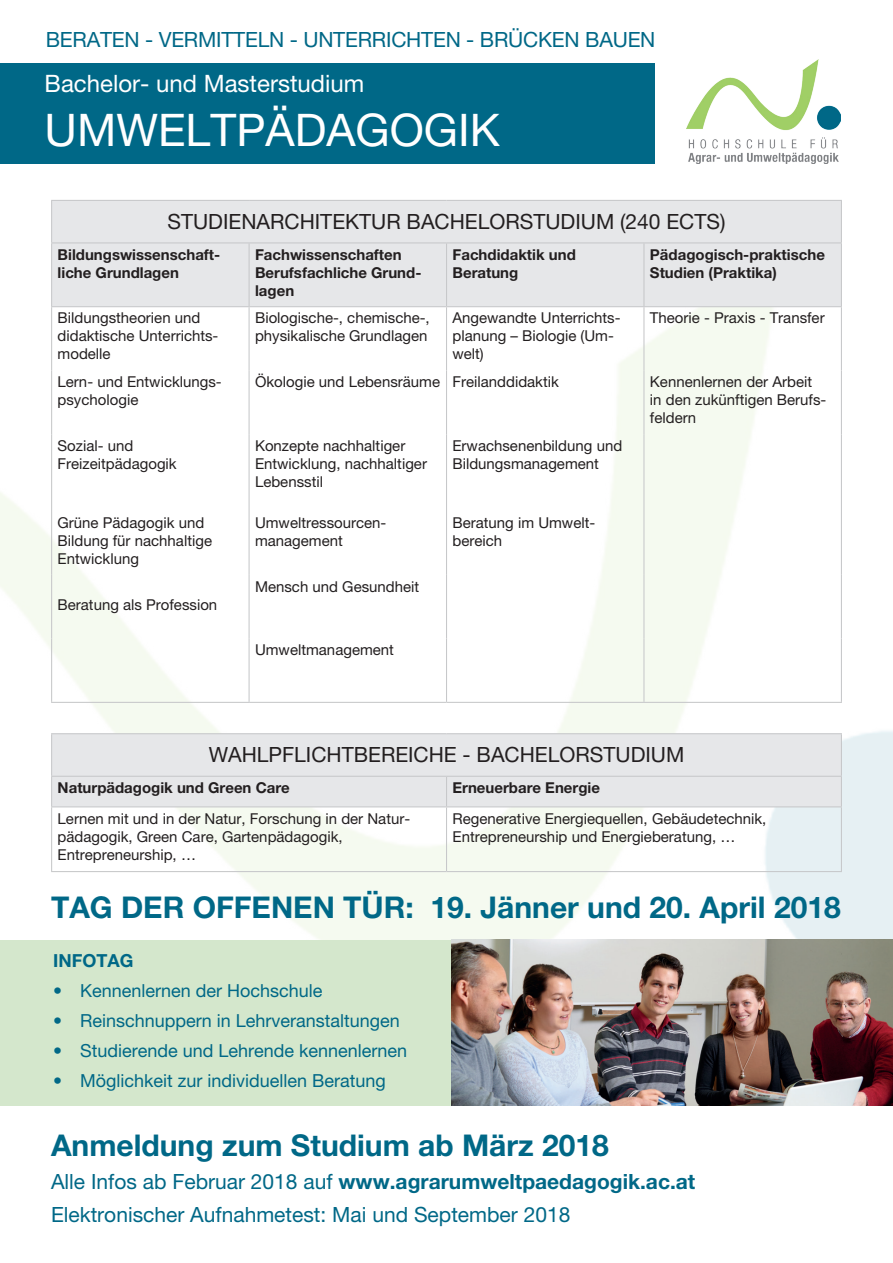
<style>
.page{position:relative;width:893px;height:1263px;background:#fff}
.page>*{position:absolute;margin:0;border:0;box-sizing:border-box;transform-origin:0 0}
.t1{font:45px "Helvetica Neue LT Pro";color:#fff}
.t2{font:700 30px "Helvetica Neue LT Pro";color:#006887}
.t3{font:24px "Helvetica Neue LT Pro";color:#fff}
.t4{font:21px/33px "Helvetica Neue LT Pro";color:#006887}
.t5{font:21px "Helvetica Neue LT Pro";color:#231f20}
.t6{font:18px "Helvetica Neue LT Pro";color:#006887}
.t7{font:700 18px "Helvetica Neue LT Pro";color:#006887}
.t8{font:15px/18px "Helvetica Neue LT Pro";color:#231f20}
.t9{font:700 15px/18px "Helvetica Neue LT Pro";color:#231f20}
.s1{font-weight:700}
</style>
<div class="page">
<div style="left:0;top:63px;width:655px;height:100px;background:#006887"></div>
<img style="left:687px;top:60px;width:153px;height:103px">
<div style="left:0;top:940px;width:497px;height:166px;background:#d4e7cc"></div>
<div style="left:52px;top:201px;width:789px;height:105px;background:#e6e7e9"></div>
<hr style="left:51px;top:200px;width:198px;height:1px;background:#c7c8ca">
<hr style="left:51px;top:201px;width:1px;height:41px;background:#c7c8ca">
<hr style="left:249px;top:200px;width:197px;height:1px;background:#c7c8ca">
<hr style="left:446px;top:200px;width:198px;height:1px;background:#c7c8ca">
<hr style="left:644px;top:200px;width:198px;height:1px;background:#c7c8ca">
<hr style="left:841px;top:201px;width:1px;height:41px;background:#c7c8ca">
<hr style="left:51px;top:242px;width:198px;height:1px;background:#c7c8ca">
<hr style="left:51px;top:243px;width:1px;height:63px;background:#c7c8ca">
<hr style="left:249px;top:242px;width:197px;height:1px;background:#c7c8ca">
<hr style="left:249px;top:243px;width:1px;height:63px;background:#c7c8ca">
<hr style="left:446px;top:242px;width:198px;height:1px;background:#c7c8ca">
<hr style="left:446px;top:243px;width:1px;height:63px;background:#c7c8ca">
<hr style="left:644px;top:242px;width:198px;height:1px;background:#c7c8ca">
<hr style="left:643px;top:243px;width:1px;height:63px;background:#c7c8ca">
<hr style="left:841px;top:243px;width:1px;height:63px;background:#c7c8ca">
<hr style="left:51px;top:306px;width:198px;height:1px;background:#c7c8ca">
<hr style="left:51px;top:307px;width:1px;height:63px;background:#c7c8ca">
<hr style="left:51px;top:370px;width:1px;height:64px;background:#c7c8ca">
<hr style="left:51px;top:434px;width:1px;height:77px;background:#c7c8ca">
<hr style="left:51px;top:511px;width:1px;height:64px;background:#c7c8ca">
<hr style="left:51px;top:575px;width:1px;height:64px;background:#c7c8ca">
<hr style="left:51px;top:639px;width:1px;height:63px;background:#c7c8ca">
<hr style="left:51px;top:702px;width:198px;height:1px;background:#c7c8ca">
<hr style="left:249px;top:306px;width:197px;height:1px;background:#c7c8ca">
<hr style="left:249px;top:307px;width:1px;height:63px;background:#c7c8ca">
<hr style="left:446px;top:306px;width:198px;height:1px;background:#c7c8ca">
<hr style="left:446px;top:307px;width:1px;height:63px;background:#c7c8ca">
<hr style="left:644px;top:306px;width:198px;height:1px;background:#c7c8ca">
<hr style="left:643px;top:307px;width:1px;height:63px;background:#c7c8ca">
<hr style="left:841px;top:307px;width:1px;height:63px;background:#c7c8ca">
<hr style="left:249px;top:370px;width:1px;height:64px;background:#c7c8ca">
<hr style="left:446px;top:370px;width:1px;height:64px;background:#c7c8ca">
<hr style="left:643px;top:370px;width:1px;height:64px;background:#c7c8ca">
<hr style="left:841px;top:370px;width:1px;height:64px;background:#c7c8ca">
<hr style="left:249px;top:434px;width:1px;height:77px;background:#c7c8ca">
<hr style="left:446px;top:434px;width:1px;height:77px;background:#c7c8ca">
<hr style="left:643px;top:434px;width:1px;height:77px;background:#c7c8ca">
<hr style="left:841px;top:434px;width:1px;height:77px;background:#c7c8ca">
<hr style="left:841px;top:511px;width:1px;height:64px;background:#c7c8ca">
<hr style="left:841px;top:575px;width:1px;height:64px;background:#c7c8ca">
<hr style="left:841px;top:639px;width:1px;height:63px;background:#c7c8ca">
<hr style="left:644px;top:702px;width:198px;height:1px;background:#c7c8ca">
<hr style="left:249px;top:511px;width:1px;height:64px;background:#c7c8ca">
<hr style="left:446px;top:511px;width:1px;height:64px;background:#c7c8ca">
<hr style="left:643px;top:511px;width:1px;height:64px;background:#c7c8ca">
<hr style="left:249px;top:575px;width:1px;height:64px;background:#c7c8ca">
<hr style="left:446px;top:575px;width:1px;height:64px;background:#c7c8ca">
<hr style="left:643px;top:575px;width:1px;height:64px;background:#c7c8ca">
<hr style="left:643px;top:639px;width:1px;height:63px;background:#c7c8ca">
<hr style="left:446px;top:702px;width:198px;height:1px;background:#c7c8ca">
<hr style="left:249px;top:639px;width:1px;height:63px;background:#c7c8ca">
<hr style="left:446px;top:639px;width:1px;height:63px;background:#c7c8ca">
<hr style="left:249px;top:702px;width:197px;height:1px;background:#c7c8ca">
<div style="left:52px;top:734px;width:789px;height:72px;background:#e6e7e9"></div>
<hr style="left:51px;top:733px;width:395px;height:1px;background:#c7c8ca">
<hr style="left:51px;top:734px;width:1px;height:42px;background:#c7c8ca">
<hr style="left:446px;top:733px;width:396px;height:1px;background:#c7c8ca">
<hr style="left:841px;top:734px;width:1px;height:42px;background:#c7c8ca">
<hr style="left:51px;top:776px;width:395px;height:1px;background:#c7c8ca">
<svg style="left:51px;top:777px;width:1px;height:29px"></svg>
<hr style="left:446px;top:776px;width:396px;height:1px;background:#c7c8ca">
<svg style="left:446px;top:777px;width:1px;height:29px"></svg>
<svg style="left:841px;top:777px;width:1px;height:29px"></svg>
<hr style="left:51px;top:806px;width:395px;height:1px;background:#c7c8ca">
<hr style="left:51px;top:807px;width:1px;height:64px;background:#c7c8ca">
<hr style="left:446px;top:806px;width:396px;height:1px;background:#c7c8ca">
<hr style="left:446px;top:807px;width:1px;height:64px;background:#c7c8ca">
<hr style="left:841px;top:807px;width:1px;height:64px;background:#c7c8ca">
<hr style="left:51px;top:871px;width:395px;height:1px;background:#c7c8ca">
<hr style="left:446px;top:871px;width:396px;height:1px;background:#c7c8ca">
<img style="left:452px;top:940px;width:441px;height:166px">
<h3 class="t4" style="left:46px;top:23px;width:611px">BERATEN - VERMITTELN - UNTERRICHTEN - BRÜCKEN BAUEN</h3>
<h3 class="t3" style="left:45px;top:69px;width:321px">Bachelor- und Masterstudium</h3>
<h1 class="t1" style="left:45px;top:103px;width:457px">UMWELTPÄDAGOGIK</h1>
<h3 class="t5" style="left:167px;top:209px;width:560px">STUDIENARCHITEKTUR BACHELORSTUDIUM (240 ECTS)</h3>
<p class="t9" style="left:58px;top:245px;width:164px">Bildungswissenschaft&shy;liche Grundlagen</p>
<p class="t9" style="left:255px;top:245px;width:168px">Fachwissenschaften<br>Berufsfachliche Grund&shy;lagen</p>
<p class="t9" style="left:452px;top:245px;width:125px">Fachdidaktik und<br>Beratung</p>
<p class="t9" style="left:650px;top:245px;width:176px">Pädagogisch-praktische<br>Studien (Praktika)</p>
<p class="t8" style="left:58px;top:309px;width:162px">Bildungstheorien und didaktische Unterrichts&shy;modelle</p>
<p class="t8" style="left:255px;top:309px;width:176px">Biologische-, chemische-, physikalische Grundlagen</p>
<p class="t8" style="left:452px;top:309px;width:170px">Angewandte Unterrichts&shy;planung – Biologie (Um&shy;welt)</p>
<p class="t8" style="left:650px;top:309px;width:176px">Theorie - Praxis - Transfer</p>
<p class="t8" style="left:58px;top:373px;width:166px">Lern- und Entwicklungs&shy;psychologie</p>
<p class="t8" style="left:255px;top:373px;width:305px">Ökologie und Lebensräume Freilanddidaktik</p>
<p class="t8" style="left:650px;top:373px;width:178px">Kennenlernen der Arbeit in den zukünftigen Berufs&shy;feldern</p>
<p class="t8" style="left:58px;top:436px;width:121px">Sozial- und<br>Freizeitpädagogik</p>
<p class="t8" style="left:255px;top:436px;width:173px">Konzepte nachhaltiger<br>Entwicklung, nachhaltiger<br>Lebensstil</p>
<p class="t8" style="left:452px;top:436px;width:171px">Erwachsenenbildung und<br>Bildungsmanagement</p>
<p class="t8" style="left:58px;top:513px;width:156px">Grüne Pädagogik und<br>Bildung für nachhaltige<br>Entwicklung</p>
<p class="t8" style="left:255px;top:513px;width:133px">Umweltressourcen&shy;management</p>
<p class="t8" style="left:452px;top:513px;width:144px">Beratung im Umwelt&shy;bereich</p>
<p class="t8" style="left:58px;top:595px;width:161px">Beratung als Profession</p>
<p class="t8" style="left:255px;top:577px;width:166px">Mensch und Gesundheit</p>
<p class="t8" style="left:255px;top:641px;width:140px">Umweltmanagement</p>
<h3 class="t5" style="left:209px;top:742px;width:477px">WAHLPFLICHTBEREICHE - BACHELORSTUDIUM</h3>
<p class="t9" style="left:58px;top:778px;width:234px">Naturpädagogik und Green Care</p>
<p class="t9" style="left:452px;top:778px;width:149px">Erneuerbare Energie</p>
<p class="t8" style="left:58px;top:809px;width:354px">Lernen mit und in der Natur, Forschung in der Natur&shy;pädagogik, Green Care, Gartenpädagogik,<br>Entrepreneurship, …</p>
<p class="t8" style="left:452px;top:809px;width:315px">Regenerative Energiequellen, Gebäudetechnik,<br>Entrepreneurship und Energieberatung, …</p>
<h2 class="t2" style="left:51px;top:889px;width:791px">TAG DER OFFENEN TÜR: 19. Jänner und 20. April 2018</h2>
<p class="t7" style="left:53px;top:949px;width:82px">INFOTAG</p>
<p class="t6" style="left:53px;top:980px;width:271px">• Kennenlernen der Hochschule</p>
<p class="t6" style="left:53px;top:1010px;width:348px">• Reinschnuppern in Lehrveranstaltungen</p>
<p class="t6" style="left:53px;top:1040px;width:356px">• Studierende und Lehrende kennenlernen</p>
<p class="t6" style="left:53px;top:1070px;width:334px">• Möglichkeit zur individuellen Beratung</p>
<h2 class="t2" style="left:51px;top:1126px;width:559px">Anmeldung zum Studium ab März 2018</h2>
<h3 class="t4" style="left:51px;top:1164px;width:646px">Alle Infos ab Februar 2018 auf <span class="s1">www.agrarumweltpaedagogik.ac.at<br></span>Elektronischer Aufnahmetest: Mai und September 2018</h3>
</div>
